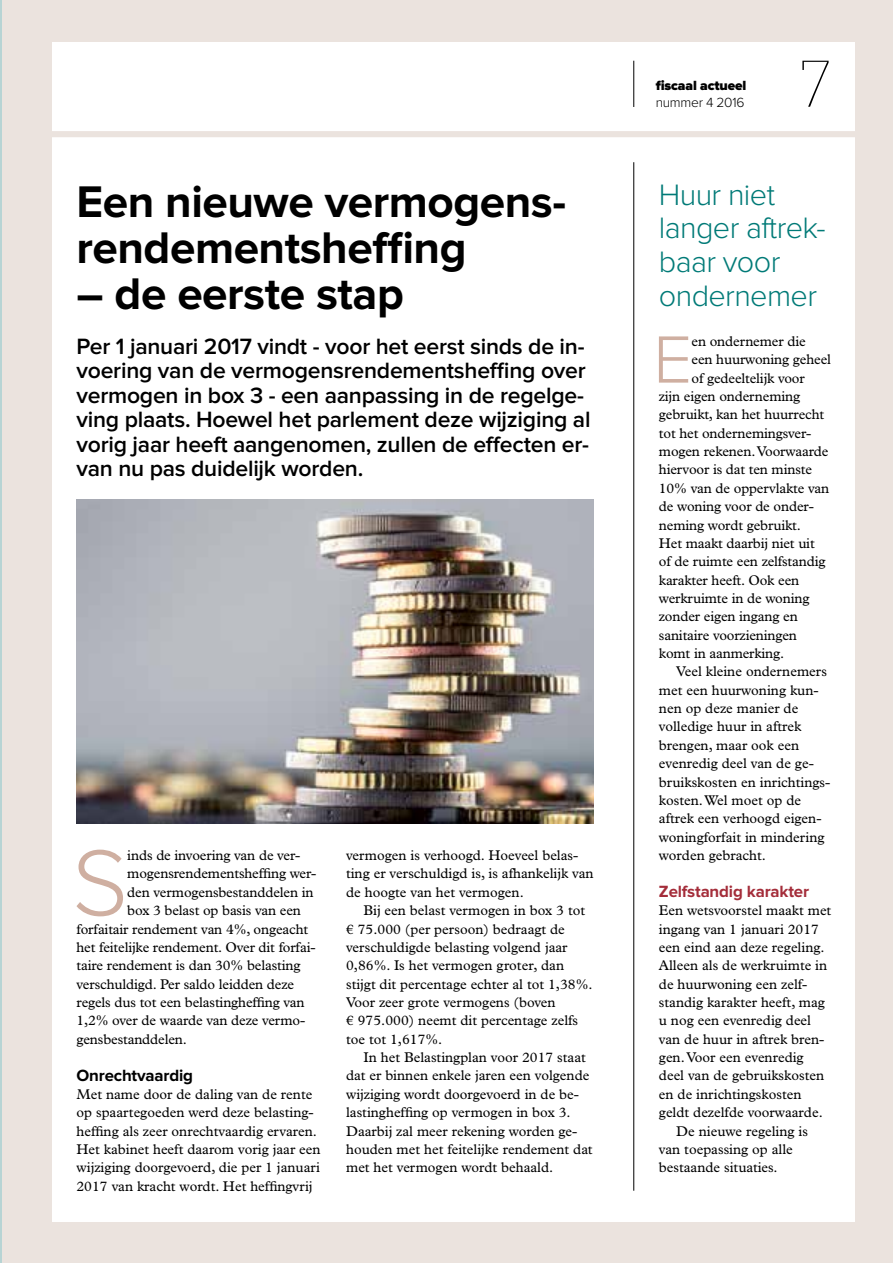
<style>
.page{position:relative;width:893px;height:1263px;background:#fff}
.page>*{position:absolute;margin:0;border:0;box-sizing:border-box;transform-origin:0 0}
.t1{font:300 96.75px "Proxima Nova";color:#cfafa1}
.t2{font:300 69.15px "Proxima Nova";color:#cfafa1}
.t3{font:100 64.2px "Glypha LT Std";color:#000}
.t4{font:700 45.9px/45.9px "Proxima Nova";letter-spacing:-.01em;color:#000}
.t5{font:300 30.6px/33.6px "Proxima Nova";letter-spacing:-.02em;color:#007a77}
.t6{font:600 22.95px/24.5px "Proxima Nova";letter-spacing:-.01em;color:#000}
.t7{font:700 16.8px "Proxima Nova";letter-spacing:-.01em;color:#a42d3a}
.t8{font:700 16.8px "Proxima Nova";letter-spacing:-.01em;color:#000}
.t9{font:14.1px/18.3px "Plantin Std";color:#000}
.t10{font:900 13.8px "Proxima Nova";letter-spacing:-.01em;color:#000}
.t11{font:300 13.8px "Proxima Nova";letter-spacing:-.02em;color:#000}
</style>
<div class="page">
<hr style="left:0;top:0;width:2px;height:1263px;background:#b7d4d4">
<div style="left:2px;top:0;width:891px;height:1263px;background:#ebe3de"></div>
<div style="left:53px;top:42px;width:802px;height:1179px;background:#fff"></div>
<div style="left:2px;top:131px;width:891px;height:6px;background:#ebe3de"></div>
<hr style="left:633px;top:162px;width:1px;height:1029px;background:#000">
<img style="left:77px;top:499px;width:517px;height:324px">
<hr style="left:633px;top:61px;width:1px;height:46px;background:#000">
<h3 class="t4" style="left:77px;top:181px;width:491px">Een nieuwe vermogens&shy;rendementsheffing</h3>
<h3 class="t4" style="left:77px;top:272px;width:329px">– de eerste stap</h3>
<p class="t6" style="left:77px;top:335px;width:516px">Per 1 januari 2017 vindt - voor het eerst sinds de in&shy;voering van de vermogensrendementsheffing over vermogen in box 3 - een aanpassing in de regelge&shy;ving plaats. Hoewel het parlement deze wijziging al vorig jaar heeft aangenomen, zullen de effecten er&shy;van nu pas duidelijk worden.</p>
<h1 class="t1" style="left:72px;top:839px;width:58px">S</h1>
<p class="t9" style="left:127px;top:846px;width:175px">inds de invoering van de ver-</p>
<p class="t9" style="left:127px;top:865px;width:191px">mogensrendementsheffing wer-</p>
<p class="t9" style="left:127px;top:883px;width:188px">den vermogensbestanddelen in</p>
<p class="t9" style="left:127px;top:901px;width:175px">box 3 belast op basis van een</p>
<p class="t9" style="left:77px;top:920px;width:233px">forfaitair rendement van 4%, ongeacht</p>
<p class="t9" style="left:77px;top:938px;width:241px">het feitelijke rendement. Over dit forfai-</p>
<p class="t9" style="left:77px;top:956px;width:225px">taire rendement is dan 30% belasting</p>
<p class="t9" style="left:77px;top:975px;width:219px">verschuldigd. Per saldo leidden deze</p>
<p class="t9" style="left:77px;top:993px;width:230px">regels dus tot een belastingheffing van</p>
<p class="t9" style="left:77px;top:1011px;width:230px">1,2% over de waarde van deze vermo-</p>
<p class="t9" style="left:77px;top:1030px;width:112px">gensbestanddelen.</p>
<p class="t8" style="left:77px;top:1067px;width:118px">Onrechtvaardig</p>
<p class="t9" style="left:77px;top:1085px;width:246px">Met name door de daling van de rente op spaartegoeden werd deze belasting&shy;heffing als zeer onrechtvaardig ervaren.<br>Het kabinet heeft daarom vorig jaar een wijziging doorgevoerd, die per 1 januari 2017 van kracht wordt. Het heffingvrij</p>
<p class="t9" style="left:346px;top:846px;width:249px">vermogen is verhoogd. Hoeveel belas&shy;ting er verschuldigd is, is afhankelijk van de hoogte van het vermogen.</p>
<p class="t9" style="left:346px;top:901px;width:248px;text-indent:17px">Bij een belast vermogen in box 3 tot € 75.000 (per persoon) bedraagt de verschuldigde belasting volgend jaar 0,86%. Is het vermogen groter, dan stijgt dit percentage echter al tot 1,38%.<br>Voor zeer grote vermogens (boven<br>€ 975.000) neemt dit percentage zelfs toe tot 1,617%.</p>
<p class="t9" style="left:346px;top:1048px;width:248px;text-indent:17px">In het Belastingplan voor 2017 staat dat er binnen enkele jaren een volgende wijziging wordt doorgevoerd in de be&shy;lastingheffing op vermogen in box 3.<br>Daarbij zal meer rekening worden ge&shy;houden met het feitelijke rendement dat met het vermogen wordt behaald.</p>
<p class="t10" style="left:656px;top:79px;width:92px">fiscaal actueel</p>
<p class="t11" style="left:656px;top:96px;width:90px">nummer 4 2016</p>
<h3 class="t3" style="left:799px;top:47px;width:34px">7</h3>
<h3 class="t5" style="left:659px;top:179px;width:168px">Huur niet langer aftrek&shy;baar voor ondernemer</h3>
<h2 class="t2" style="left:653px;top:328px;width:41px">E</h2>
<p class="t9" style="left:691px;top:332px;width:116px">en ondernemer die</p>
<p class="t9" style="left:691px;top:350px;width:141px">een huurwoning geheel</p>
<p class="t9" style="left:691px;top:369px;width:115px">of gedeeltelijk voor</p>
<p class="t9" style="left:659px;top:387px;width:143px">zijn eigen onderneming</p>
<p class="t9" style="left:659px;top:405px;width:167px">gebruikt, kan het huurrecht</p>
<p class="t9" style="left:659px;top:424px;width:154px">tot het ondernemingsver-</p>
<p class="t9" style="left:659px;top:442px;width:171px">mogen rekenen. Voorwaarde</p>
<p class="t9" style="left:659px;top:461px;width:155px">hiervoor is dat ten minste</p>
<p class="t9" style="left:659px;top:479px;width:172px">10% van de oppervlakte van</p>
<p class="t9" style="left:659px;top:497px;width:156px">de woning voor de onder-</p>
<p class="t9" style="left:659px;top:516px;width:144px">neming wordt gebruikt.</p>
<p class="t9" style="left:659px;top:534px;width:157px">Het maakt daarbij niet uit</p>
<p class="t9" style="left:659px;top:552px;width:168px">of de ruimte een zelfstandig</p>
<p class="t9" style="left:659px;top:571px;width:142px">karakter heeft. Ook een</p>
<p class="t9" style="left:659px;top:589px;width:152px">werkruimte in de woning</p>
<p class="t9" style="left:659px;top:607px;width:140px">zonder eigen ingang en</p>
<p class="t9" style="left:659px;top:626px;width:140px">sanitaire voorzieningen</p>
<p class="t9" style="left:659px;top:644px;width:127px">komt in aanmerking.</p>
<p class="t9" style="left:676px;top:663px;width:152px">Veel kleine ondernemers</p>
<p class="t9" style="left:659px;top:681px;width:161px">met een huurwoning kun-</p>
<p class="t9" style="left:659px;top:699px;width:141px">nen op deze manier de</p>
<p class="t9" style="left:659px;top:718px;width:144px">volledige huur in aftrek</p>
<p class="t9" style="left:659px;top:736px;width:142px">brengen, maar ook een</p>
<p class="t9" style="left:659px;top:754px;width:156px">evenredig deel van de ge-</p>
<p class="t9" style="left:659px;top:773px;width:173px">bruikskosten en inrichtings-</p>
<p class="t9" style="left:659px;top:791px;width:144px">kosten. Wel moet op de</p>
<p class="t9" style="left:659px;top:809px;width:164px">aftrek een verhoogd eigen-</p>
<p class="t9" style="left:659px;top:828px;width:167px">woningforfait in mindering</p>
<p class="t9" style="left:659px;top:846px;width:108px">worden gebracht.</p>
<p class="t7" style="left:659px;top:883px;width:152px">Zelfstandig karakter</p>
<p class="t9" style="left:659px;top:901px;width:174px">Een wetsvoorstel maakt met</p>
<p class="t9" style="left:659px;top:920px;width:162px">ingang van 1 januari 2017</p>
<p class="t9" style="left:659px;top:938px;width:167px">een eind aan deze regeling.</p>
<p class="t9" style="left:659px;top:956px;width:170px">Alleen als de werkruimte in</p>
<p class="t9" style="left:659px;top:975px;width:150px">de huurwoning een zelf-</p>
<p class="t9" style="left:659px;top:993px;width:168px">standig karakter heeft, mag</p>
<p class="t9" style="left:659px;top:1011px;width:154px">u nog een evenredig deel</p>
<p class="t9" style="left:659px;top:1030px;width:167px">van de huur in aftrek bren-</p>
<p class="t9" style="left:659px;top:1048px;width:146px">gen. Voor een evenredig</p>
<p class="t9" style="left:659px;top:1067px;width:167px">deel van de gebruikskosten</p>
<p class="t9" style="left:659px;top:1085px;width:144px">en de inrichtingskosten</p>
<p class="t9" style="left:659px;top:1103px;width:165px">geldt dezelfde voorwaarde.</p>
<p class="t9" style="left:676px;top:1122px;width:133px">De nieuwe regeling is</p>
<p class="t9" style="left:659px;top:1140px;width:135px">van toepassing op alle</p>
<p class="t9" style="left:659px;top:1158px;width:120px">bestaande situaties.</p>
</div>
